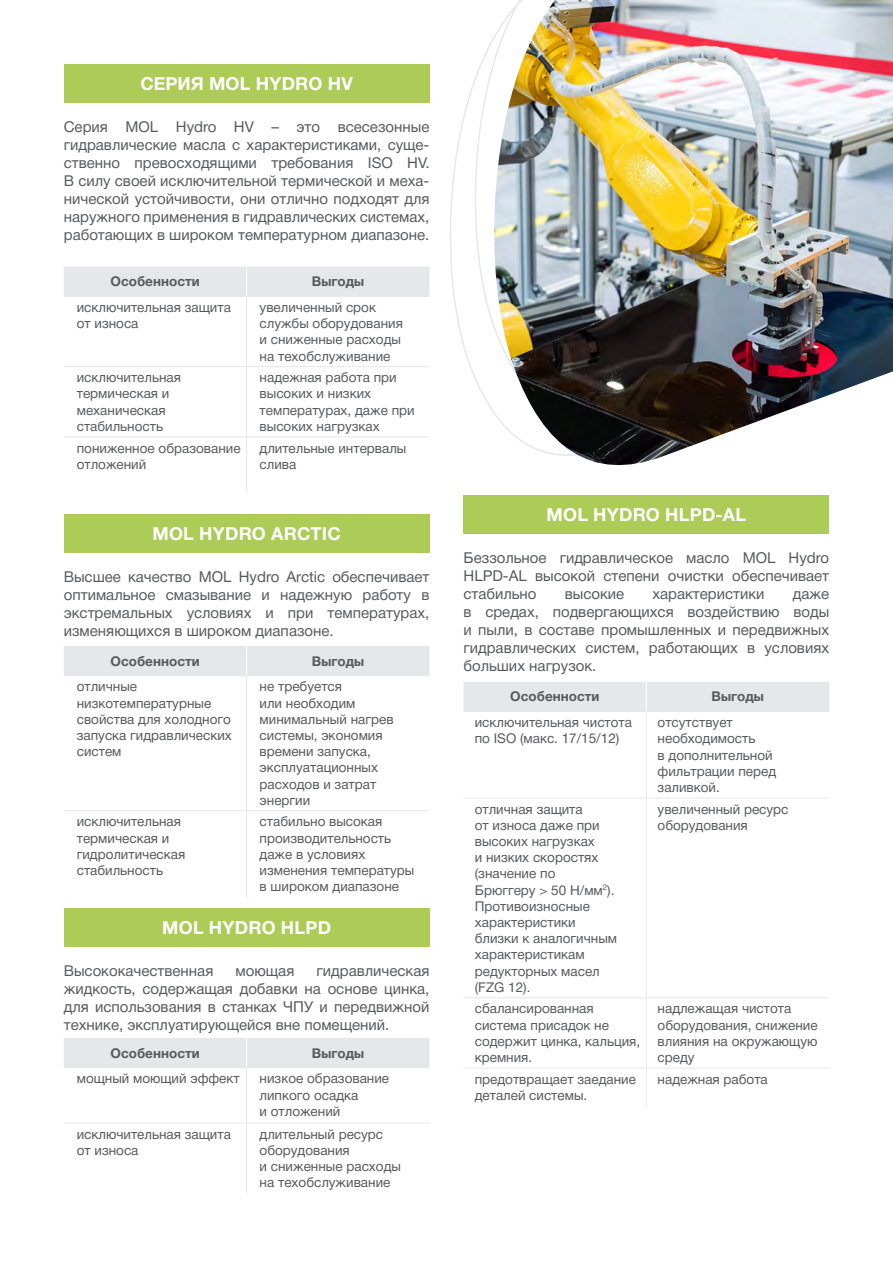
<style>
.page{position:relative;width:893px;height:1263px;background:#fff}
.page>*{position:absolute;margin:0;border:0;box-sizing:border-box;transform-origin:0 0}
.t1{font:700 18px "Helvetica Neue Cyr";letter-spacing:.015em;color:#fff}
.t2{font:15px/18px "Helvetica Neue Cyr";color:#58595b;text-align:justify}
.t3{font:13.5px/16.2px "Helvetica Neue Cyr";color:#58595b}
.t4{font:700 13.5px "Helvetica Neue Cyr";color:#58595b}
</style>
<div class="page">
<img style="left:481px;top:0;width:412px;height:466px">
<div style="left:64px;top:65px;width:365px;height:38px;background:#accb57"></div>
<div style="left:463px;top:495px;width:366px;height:38px;background:#accb57"></div>
<div style="left:64px;top:514px;width:365px;height:39px;background:#accb57"></div>
<div style="left:64px;top:908px;width:365px;height:38px;background:#accb57"></div>
<hr style="left:64px;top:810px;width:182px;height:1px;background:#e6e7e8">
<hr style="left:247px;top:810px;width:182px;height:1px;background:#e6e7e8">
<hr style="left:246px;top:676px;width:1px;height:135px;background:#e6e7e8">
<hr style="left:246px;top:811px;width:1px;height:86px;background:#e6e7e8">
<div style="left:64px;top:646px;width:365px;height:30px;background:#e6e7e8"></div>
<hr style="left:64px;top:1123px;width:182px;height:1px;background:#e6e7e8">
<hr style="left:247px;top:1123px;width:182px;height:1px;background:#e6e7e8">
<hr style="left:246px;top:1068px;width:1px;height:55px;background:#e6e7e8">
<hr style="left:246px;top:1123px;width:1px;height:70px;background:#e6e7e8">
<div style="left:64px;top:1038px;width:365px;height:30px;background:#e6e7e8"></div>
<hr style="left:64px;top:296px;width:183px;height:1px;background:#e6e7e8">
<hr style="left:247px;top:296px;width:182px;height:1px;background:#e6e7e8">
<hr style="left:64px;top:366px;width:182px;height:1px;background:#e6e7e8">
<hr style="left:247px;top:366px;width:182px;height:1px;background:#e6e7e8">
<hr style="left:64px;top:436px;width:182px;height:1px;background:#e6e7e8">
<hr style="left:247px;top:436px;width:182px;height:1px;background:#e6e7e8">
<hr style="left:246px;top:297px;width:1px;height:70px;background:#e6e7e8">
<hr style="left:246px;top:367px;width:1px;height:70px;background:#e6e7e8">
<hr style="left:246px;top:437px;width:1px;height:55px;background:#e6e7e8">
<div style="left:64px;top:267px;width:365px;height:29px;background:#e6e7e8"></div>
<hr style="left:463px;top:711px;width:183px;height:1px;background:#e6e7e8">
<hr style="left:646px;top:711px;width:183px;height:1px;background:#e6e7e8">
<hr style="left:463px;top:797px;width:183px;height:1px;background:#e6e7e8">
<hr style="left:647px;top:797px;width:182px;height:1px;background:#e6e7e8">
<hr style="left:463px;top:997px;width:183px;height:1px;background:#e6e7e8">
<hr style="left:647px;top:997px;width:182px;height:1px;background:#e6e7e8">
<hr style="left:463px;top:1068px;width:183px;height:1px;background:#e6e7e8">
<hr style="left:647px;top:1068px;width:182px;height:1px;background:#e6e7e8">
<hr style="left:646px;top:712px;width:1px;height:86px;background:#e6e7e8">
<hr style="left:646px;top:798px;width:1px;height:200px;background:#e6e7e8">
<hr style="left:646px;top:998px;width:1px;height:70px;background:#e6e7e8">
<hr style="left:646px;top:1068px;width:1px;height:40px;background:#e6e7e8">
<div style="left:463px;top:682px;width:366px;height:29px;background:#e6e7e8"></div>
<h1 class="t1" style="left:141px;top:74px;width:214px">СЕРИЯ MOL HYDRO HV</h1>
<p class="t2" style="left:64px;top:118px;width:367px">Серия MOL Hydro HV – это всесезонные гидравлические масла с характеристиками, суще&shy;ственно превосходящими требования ISO HV.<br>В силу своей исключительной термической и меха&shy;нической устойчивости, они отлично подходят для наружного применения в гидравлических системах, работающих в широком температурном диапазоне.</p>
<p class="t4" style="left:111px;top:274px;width:91px">Особенности</p>
<p class="t4" style="left:312px;top:274px;width:54px">Выгоды</p>
<p class="t3" style="left:77px;top:299px;width:156px">исключительная защита от износа</p>
<p class="t3" style="left:260px;top:299px;width:145px">увеличенный срок службы оборудования и сниженные расходы на техобслуживание</p>
<p class="t3" style="left:77px;top:369px;width:106px">исключительная термическая и механическая стабильность</p>
<p class="t3" style="left:260px;top:369px;width:157px">надежная работа при высоких и низких температурах, даже при высоких нагрузках</p>
<p class="t3" style="left:77px;top:440px;width:165px">пониженное образование отложений</p>
<p class="t3" style="left:260px;top:440px;width:148px">длительные интервалы слива</p>
<h1 class="t1" style="left:152px;top:524px;width:190px">MOL HYDRO ARCTIC</h1>
<p class="t2" style="left:64px;top:568px;width:367px">Высшее качество MOL Hydro Arctic обеспечивает оптимальное смазывание и надежную работу в экстремальных условиях и при температурах, изменяющихся в широком диапазоне.</p>
<p class="t4" style="left:111px;top:653px;width:91px">Особенности</p>
<p class="t4" style="left:312px;top:653px;width:54px">Выгоды</p>
<p class="t3" style="left:77px;top:679px;width:157px">отличные низкотемпературные свойства для холодного запуска гидравлических систем</p>
<p class="t3" style="left:260px;top:679px;width:135px">не требуется<br>или необходим минимальный нагрев системы, экономия времени запуска, эксплуатационных расходов и затрат энергии</p>
<p class="t3" style="left:77px;top:814px;width:110px">исключительная термическая и гидролитическая стабильность</p>
<p class="t3" style="left:260px;top:814px;width:156px">стабильно высокая производительность даже в условиях изменения температуры в широком диапазоне</p>
<h1 class="t1" style="left:162px;top:917px;width:170px">MOL HYDRO HLPD</h1>
<p class="t2" style="left:64px;top:961px;width:151px">Высококачественная</p>
<p class="t2" style="left:236px;top:961px;width:60px">моющая</p>
<p class="t2" style="left:64px;top:961px;width:367px;text-indent:253px">гидравлическая жидкость, содержащая добавки на основе цинка, для использования в станках ЧПУ и передвижной технике, эксплуатирующейся вне помещений.</p>
<p class="t4" style="left:111px;top:1045px;width:91px">Особенности</p>
<p class="t4" style="left:312px;top:1045px;width:54px">Выгоды</p>
<p class="t3" style="left:77px;top:1071px;width:164px">мощный моющий эффект</p>
<p class="t3" style="left:260px;top:1071px;width:131px">низкое образование липкого осадка<br>и отложений</p>
<p class="t3" style="left:77px;top:1126px;width:156px">исключительная защита от износа</p>
<p class="t3" style="left:260px;top:1126px;width:143px">длительный ресурс оборудования<br>и сниженные расходы на техобслуживание</p>
<h1 class="t1" style="left:546px;top:504px;width:201px">MOL HYDRO HLPD-AL</h1>
<p class="t2" style="left:463px;top:548px;width:367px">Беззольное гидравлическое масло MOL Hydro HLPD-AL высокой степени очистки обеспечивает стабильно</p>
<p class="t2" style="left:565px;top:584px;width:61px">высокие</p>
<p class="t2" style="left:652px;top:584px;width:114px">характеристики</p>
<p class="t2" style="left:463px;top:584px;width:367px;text-indent:329px">даже в средах, подвергающихся воздействию воды и пыли, в составе промышленных и передвижных гидравлических систем, работающих в условиях больших нагрузок.</p>
<p class="t4" style="left:510px;top:689px;width:91px">Особенности</p>
<p class="t4" style="left:712px;top:689px;width:54px">Выгоды</p>
<p class="t3" style="left:475px;top:714px;width:159px">исключительная чистота по ISO (макс. 17/15/12)</p>
<p class="t3" style="left:658px;top:714px;width:120px">отсутствует необходимость<br>в дополнительной фильтрации перед заливкой.</p>
<p class="t3" style="left:475px;top:801px;width:144px">отличная защита<br>от износа даже при высоких нагрузках<br>и низких скоростях (значение по<br>Брюггеру &gt; 50 Н/мм<sup>2</sup>).<br>Противоизносные характеристики близки к аналогичным характеристикам редукторных масел (FZG 12).</p>
<p class="t3" style="left:658px;top:801px;width:132px">увеличенный ресурс оборудования</p>
<p class="t3" style="left:475px;top:1001px;width:167px">сбалансированная система присадок не содержит цинка, кальция, кремния.</p>
<p class="t3" style="left:658px;top:1001px;width:162px">надлежащая чистота оборудования, снижение влияния на окружающую среду</p>
<p class="t3" style="left:475px;top:1071px;width:163px">предотвращает заедание деталей системы.</p>
<p class="t3" style="left:658px;top:1071px;width:112px">надежная работа</p>
</div>
